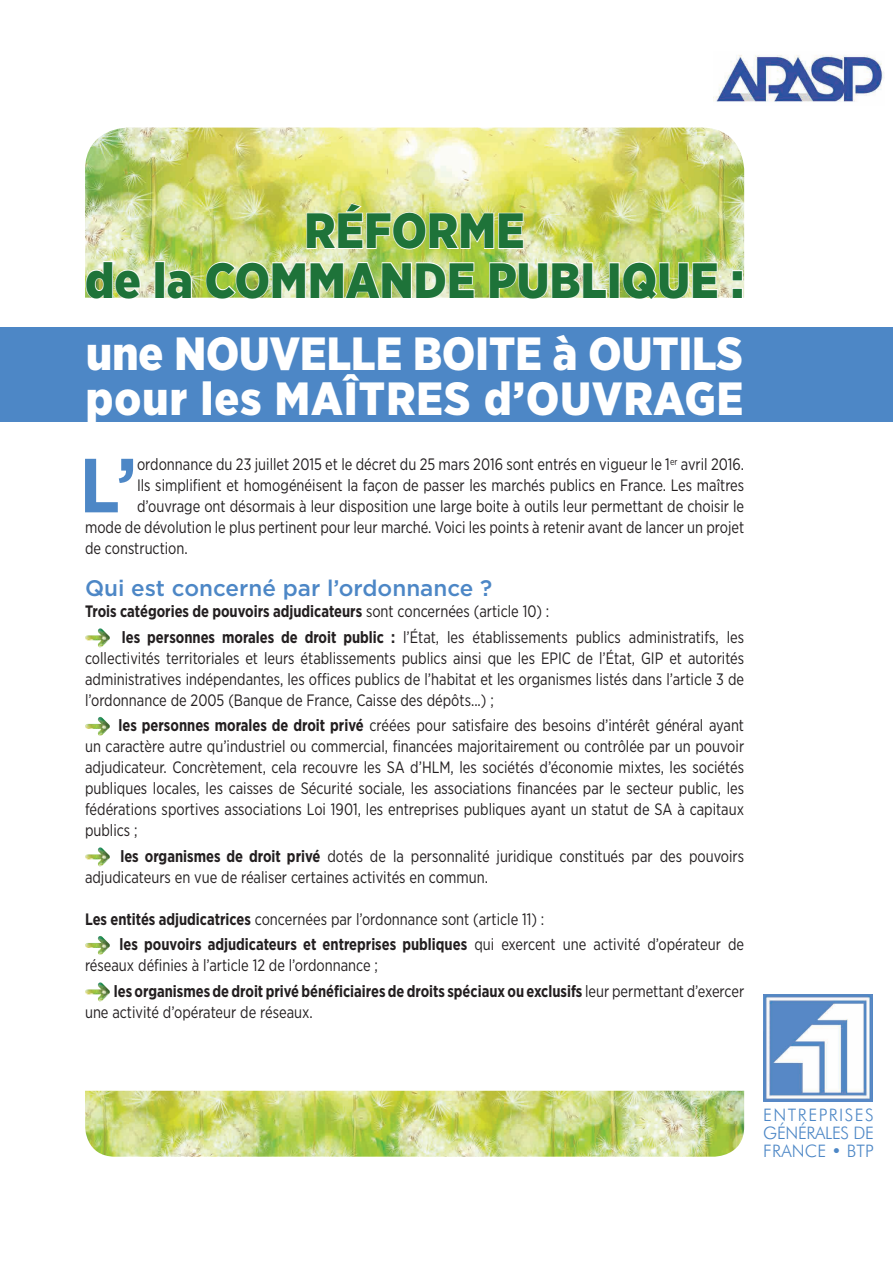
<style>
.page{position:relative;width:893px;height:1263px;background:#fff}
.page>*{position:absolute;margin:0;border:0;box-sizing:border-box;transform-origin:0 0}
.t1{font:700 76.5px "Gotham Narrow";color:#4d87c6}
.t2{font:900 49.5px/49.5px "Gotham Narrow";letter-spacing:.005em;color:#1e7339;text-align:center}
.t3{font:900 46.5px/45px "Gotham Narrow";color:#fff}
.t4{font:500 22.5px "Gotham";color:#4d87c6}
.t5{font:300 17.25px/18px "Futura BT";letter-spacing:.01em;color:#4d87c6;text-align:justify}
.t6{font:16.5px/21px "Gotham Narrow";color:#231f20;scale:.9 1}
.s1{font-weight:700}
</style>
<div class="page">
<img style="left:85px;top:128px;width:659px;height:170px">
<div style="left:0;top:327px;width:893px;height:95px;background:#4d87c6"></div>
<img style="left:85px;top:628px;width:25px;height:19px">
<img style="left:85px;top:717px;width:25px;height:19px">
<img style="left:85px;top:847px;width:25px;height:19px">
<img style="left:85px;top:936px;width:25px;height:19px">
<img style="left:85px;top:982px;width:25px;height:19px">
<svg style="left:306px;top:202px;width:218px;height:48px;background:#d1dd86"></svg>
<svg style="left:85px;top:260px;width:56px;height:38px;background:#d3dfa9"></svg>
<div style="left:155px;top:261px;width:10px;height:37px;border:2px solid #fff"></div>
<svg style="left:166px;top:269px;width:26px;height:29px"></svg>
<svg style="left:205px;top:261px;width:270px;height:37px;background:#cddd99"></svg>
<svg style="left:488px;top:261px;width:120px;height:37px;background:#d1e0a5"></svg>
<div style="left:609px;top:262px;width:11px;height:36px;border:2px solid #fff"></div>
<svg style="left:622px;top:261px;width:97px;height:37px;background:#cadc8e"></svg>
<svg style="left:731px;top:269px;width:12px;height:29px"></svg>
<img style="left:763px;top:995px;width:109px;height:107px">
<img style="left:85px;top:1091px;width:659px;height:66px">
<img style="left:715px;top:55px;width:169px;height:47px">
<h2 class="t2" style="left:85px;top:205px;width:661px">RÉFORME<br>de la COMMANDE PUBLIQUE :</h2>
<h3 class="t3" style="left:86px;top:330px;width:659px">une NOUVELLE BOITE à OUTILS pour les MAÎTRES d’OUVRAGE</h3>
<h1 class="t1" style="left:80px;top:436px;width:59px">L’</h1>
<p class="t6" style="left:137px;top:454px;width:676px">ordonnance du 23 juillet 2015 et le décret du 25 mars 2016 sont entrés en vigueur le 1<sup>er</sup> avril 2016.</p>
<p class="t6" style="left:137px;top:475px;width:676px">Ils simplifient et homogénéisent la façon de passer les marchés publics en France. Les maîtres</p>
<p class="t6" style="left:137px;top:496px;width:676px">d’ouvrage ont désormais à leur disposition une large boite à outils leur permettant de choisir le</p>
<p class="t6" style="left:85px;top:517px;width:734px">mode de dévolution le plus pertinent pour leur marché. Voici les points à retenir avant de lancer un projet</p>
<p class="t6" style="left:85px;top:538px;width:116px">de construction.</p>
<h3 class="t4" style="left:85px;top:574px;width:409px">Qui est concerné par l’ordonnance ?</h3>
<p class="t6" style="left:122px;top:598px;width:693px;line-height:25.5px;text-indent:-37px"><span class="s1">Trois catégories de pouvoirs adjudicateurs</span> sont concernées (article 10) :<br><span class="s1">les personnes morales de droit public :</span> l’État, les établissements publics administratifs, les</p>
<p class="t6" style="left:85px;top:647px;width:734px;text-align:justify">collectivités territoriales et leurs établissements publics ainsi que les EPIC de l’État, GIP et autorités administratives indépendantes, les offices publics de l’habitat et les organismes listés dans l’article 3 de l’ordonnance de 2005 (Banque de France, Caisse des dépôts...) ;</p>
<p class="t6" style="left:85px;top:715px;width:734px;text-align:justify;text-indent:34px"><span class="s1">les personnes morales de droit privé</span> créées pour satisfaire des besoins d’intérêt général ayant un caractère autre qu’industriel ou commercial, financées majoritairement ou contrôlée par un pouvoir adjudicateur. Concrètement, cela recouvre les SA d’HLM, les sociétés d’économie mixtes, les sociétés publiques locales, les caisses de Sécurité sociale, les associations financées par le secteur public, les fédérations sportives associations Loi 1901, les entreprises publiques ayant un statut de SA à capitaux publics ;</p>
<p class="t6" style="left:85px;top:845px;width:734px;text-indent:35px"><span class="s1">les organismes de droit privé</span> dotés de la personnalité juridique constitués par des pouvoirs adjudicateurs en vue de réaliser certaines activités en commun.</p>
<p class="t6" style="left:120px;top:906px;width:695px;line-height:25.5px;text-indent:-35px"><span class="s1">Les entités adjudicatrices</span> concernées par l’ordonnance sont (article 11) :<br><span class="s1">les pouvoirs adjudicateurs et entreprises publiques</span> qui exercent une activité d’opérateur de</p>
<p class="t6" style="left:114px;top:952px;width:702px;line-height:25.5px;text-indent:-29px">réseaux définies à l’article 12 de l’ordonnance ;<br><span class="s1">les organismes de droit privé bénéficiaires de droits spéciaux ou exclusifs</span> leur permettant d’exercer</p>
<p class="t6" style="left:85px;top:1001px;width:255px">une activité d’opérateur de réseaux.</p>
<p class="t5" style="left:763px;top:1105px;width:112px">ENTREPRISES GÉNÉRALES DE FRANCE • BTP</p>
</div>
